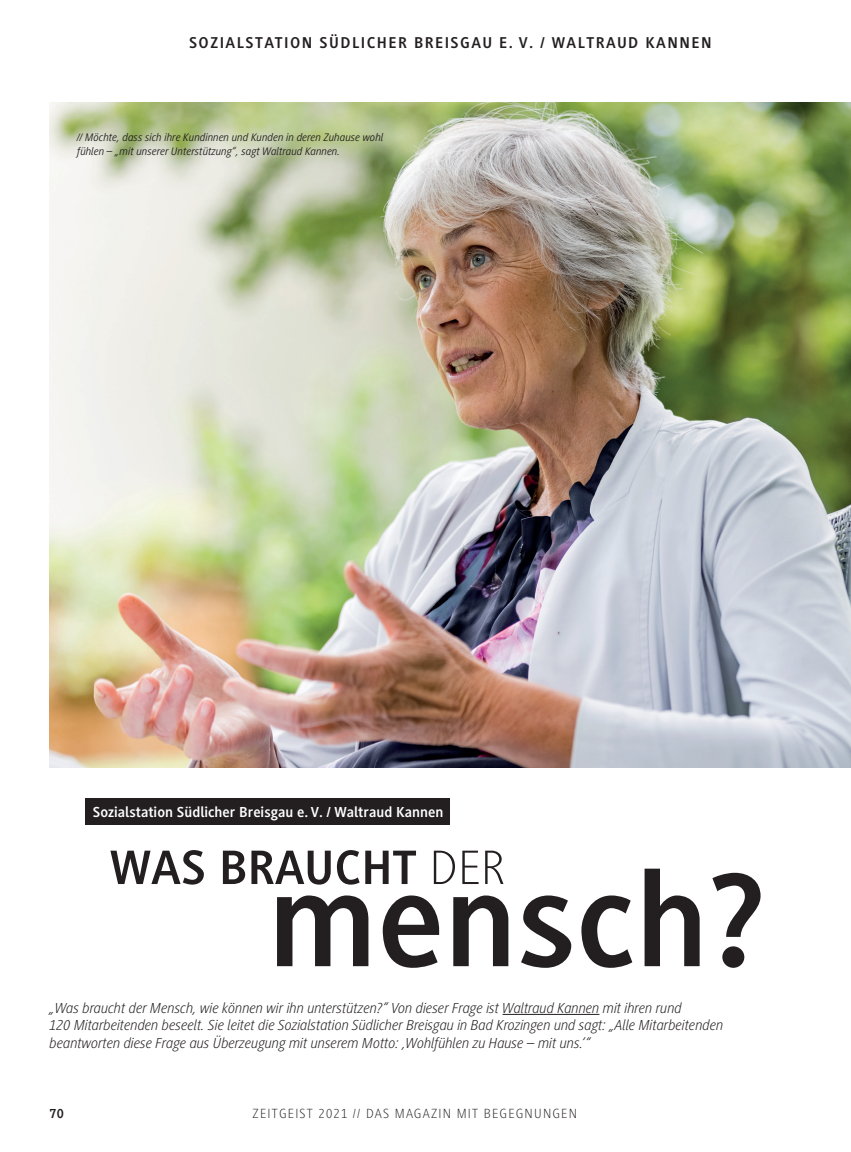
<style>
.page{position:relative;width:851px;height:1152px;background:#fff}
.page>*{position:absolute;margin:0;border:0;box-sizing:border-box;transform-origin:0 0}
.t1{font:700 137.5px "Generis Sans Std";color:#231f20}
.t2{font:700 50px "Generis Sans Std";color:#231f20}
.t3{font:700 16.25px "Generis Sans Std";letter-spacing:.09em;color:#231f20}
.t4{font:italic 300 15px/17.5px "Generis Sans Std";color:#231f20}
.t5{font:700 15px "Generis Sans Std";color:#fff}
.t6{font:100 13.75px "Generis Sans Std";letter-spacing:.09em;color:#231f20}
.t7{font:700 13.75px "Generis Sans Std";color:#231f20}
.t8{font:italic 11.25px/13.8px "Generis Sans Std";color:#231f20}
.s1{font-weight:100}
</style>
<div class="page">
<img style="left:50px;top:102px;width:800px;height:665px">
<hr style="left:502px;top:1014px;width:97px;height:1px;background:#231f20">
<div style="left:85px;top:798px;width:365px;height:26px;background:#231f20"></div>
<p class="t3" style="left:189px;top:33px;width:524px">SOZIALSTATION SÜDLICHER BREISGAU E. V. / WALTRAUD KANNEN</p>
<p class="t8" style="left:77px;top:131px;width:308px">// Möchte, dass sich ihre Kundinnen und Kunden in deren Zuhause wohl fühlen – „mit unserer Unterstützung“, sagt Waltraud Kannen.</p>
<p class="t5" style="left:93px;top:803px;width:352px">Sozialstation Südlicher Breisgau e. V. / Waltraud Kannen</p>
<h2 class="t2" style="left:110px;top:840px;width:396px">WAS BRAUCHT <span class="s1">DER</span></h2>
<h1 class="t1" style="left:268px;top:845px;width:500px">mensch?</h1>
<p class="t4" style="left:50px;top:999px;width:675px">„Was braucht der Mensch, wie können wir ihn unterstützen?“ Von dieser Frage ist Waltraud Kannen mit ihren rund<br>120 Mitarbeitenden beseelt. Sie leitet die Sozialstation Südlicher Breisgau in Bad Krozingen und sagt: „Alle Mitarbeitenden beantworten diese Frage aus Überzeugung mit unserem Motto: ‚Wohlfühlen zu Hause – mit uns.‘“</p>
<p class="t7" style="left:50px;top:1105px;width:16px">70</p>
<p class="t6" style="left:252px;top:1106px;width:326px">ZEITGEIST 2021 // DAS MAGAZIN MIT BEGEGNUNGEN</p>
</div>
